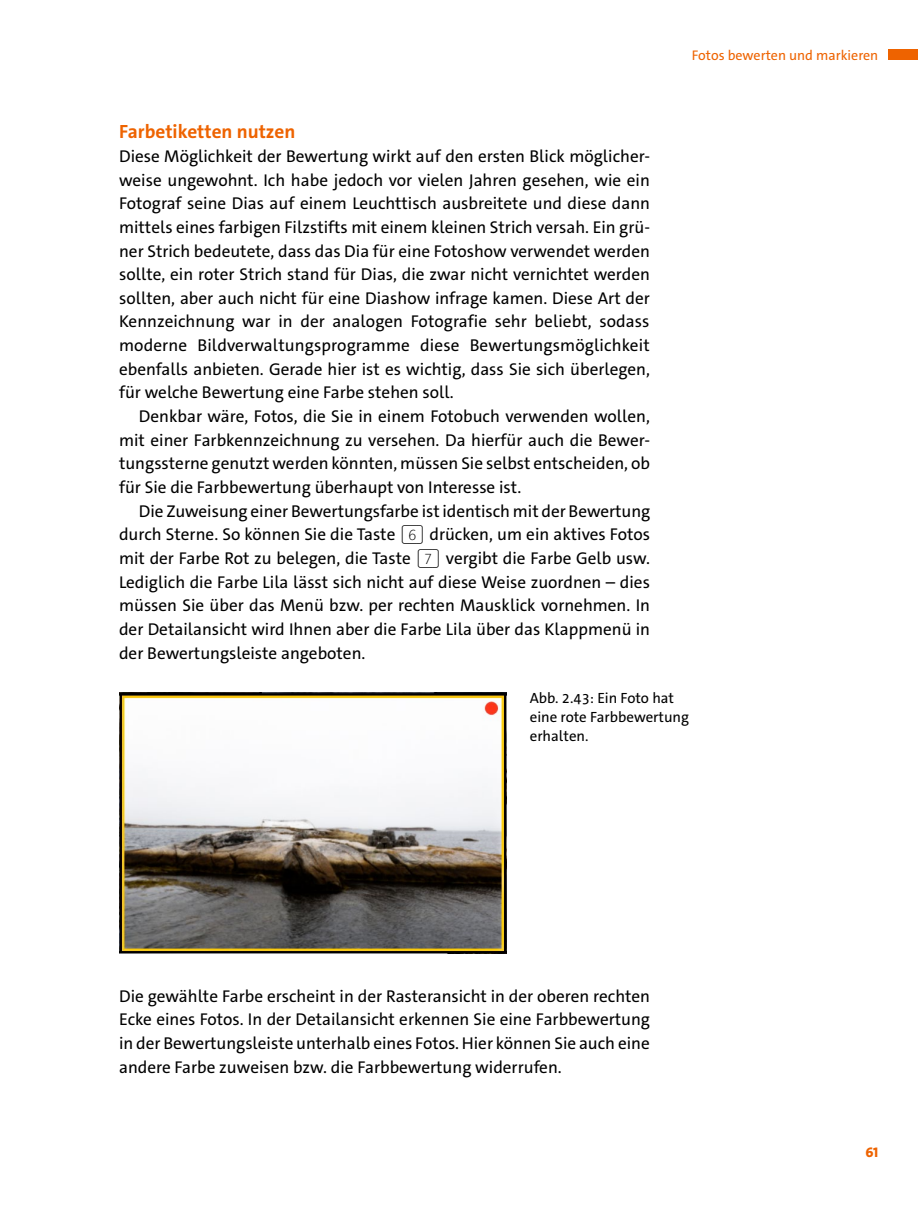
<style>
.page{position:relative;width:918px;height:1216px;background:#fff}
.page>*{position:absolute;margin:0;border:0;box-sizing:border-box;transform-origin:0 0}
._122_H3{font:700 19.25px "The Sans C4 s";color:#ee6300}
._201_Standard_O{font:17.15px/23.6px "The Sans C4 s";color:#000;text-align:justify}
._200_Standard{font:17.15px/23.6px "The Sans C4 s";color:#000;text-align:justify}
._202_Standard_O_AO{font:17.15px/23.6px "The Sans C4 s";color:#000;text-align:justify}
.t1{font:14.88px/19.2px "The Sans C4 s";color:#000}
.t2{font:14px "The Sans C4 s";color:#ee6300}
.t3{font:800 14px "The Sans C4 s";color:#ee6300}
.s1{font-family:"Keyboard"}
</style>
<div class="page">
<img style="left:119px;top:692px;width:388px;height:261px">
<div style="left:888px;top:50px;width:30px;height:10px;background:#ee6300"></div>
<p class="_122_H3" style="left:119px;top:119px;width:178px">Farbetiketten nutzen</p>
<p class="_201_Standard_O" style="left:119px;top:144px;width:532px">Diese Möglichkeit der Bewertung wirkt auf den ersten Blick möglicher&shy;weise ungewohnt. Ich habe jedoch vor vielen Jahren gesehen, wie ein Fotograf seine Dias auf einem Leuchttisch ausbreitete und diese dann mittels eines farbigen Filzstifts mit einem kleinen Strich versah. Ein grü&shy;ner Strich bedeutete, dass das Dia für eine Fotoshow verwendet werden sollte, ein roter Strich stand für Dias, die zwar nicht vernichtet werden sollten, aber auch nicht für eine Diashow infrage kamen. Diese Art der Kennzeichnung war in der analogen Fotografie sehr beliebt, sodass moderne Bildverwaltungsprogramme diese Bewertungsmöglichkeit ebenfalls anbieten. Gerade hier ist es wichtig, dass Sie sich überlegen, für welche Bewertung eine Farbe stehen soll.</p>
<p class="_200_Standard" style="left:119px;top:404px;width:532px;text-indent:20px">Denkbar wäre, Fotos, die Sie in einem Fotobuch verwenden wollen, mit einer Farbkennzeichnung zu versehen. Da hierfür auch die Bewer&shy;tungssterne genutzt werden könnten, müssen Sie selbst entscheiden, ob für Sie die Farbbewertung überhaupt von Interesse ist.</p>
<p class="_200_Standard" style="left:119px;top:499px;width:533px;text-indent:20px">Die Zuweisung einer Bewertungsfarbe ist identisch mit der Bewertung durch Sterne. So können Sie die Taste <span class="s1">(6)</span> drücken, um ein aktives Fotos mit der Farbe Rot zu belegen, die Taste <span class="s1">(7)</span> vergibt die Farbe Gelb usw.<br>Lediglich die Farbe Lila lässt sich nicht auf diese Weise zuordnen – dies müssen Sie über das Menü bzw. per rechten Mausklick vornehmen. In der Detailansicht wird Ihnen aber die Farbe Lila über das Klappmenü in der Bewertungsleiste angeboten.</p>
<p class="t2" style="left:692px;top:47px;width:188px">Fotos bewerten und markieren</p>
<p class="t1" style="left:530px;top:688px;width:161px">Abb. 2.43: Ein Foto hat eine rote Farbbewertung erhalten.</p>
<p class="_202_Standard_O_AO" style="left:119px;top:984px;width:532px">Die gewählte Farbe erscheint in der Rasteransicht in der oberen rechten Ecke eines Fotos. In der Detailansicht erkennen Sie eine Farbbewertung in der Bewertungsleiste unterhalb eines Fotos. Hier können Sie auch eine andere Farbe zuweisen bzw. die Farbbewertung widerrufen.</p>
<p class="t3" style="left:865px;top:1143px;width:14px">61</p>
</div>
